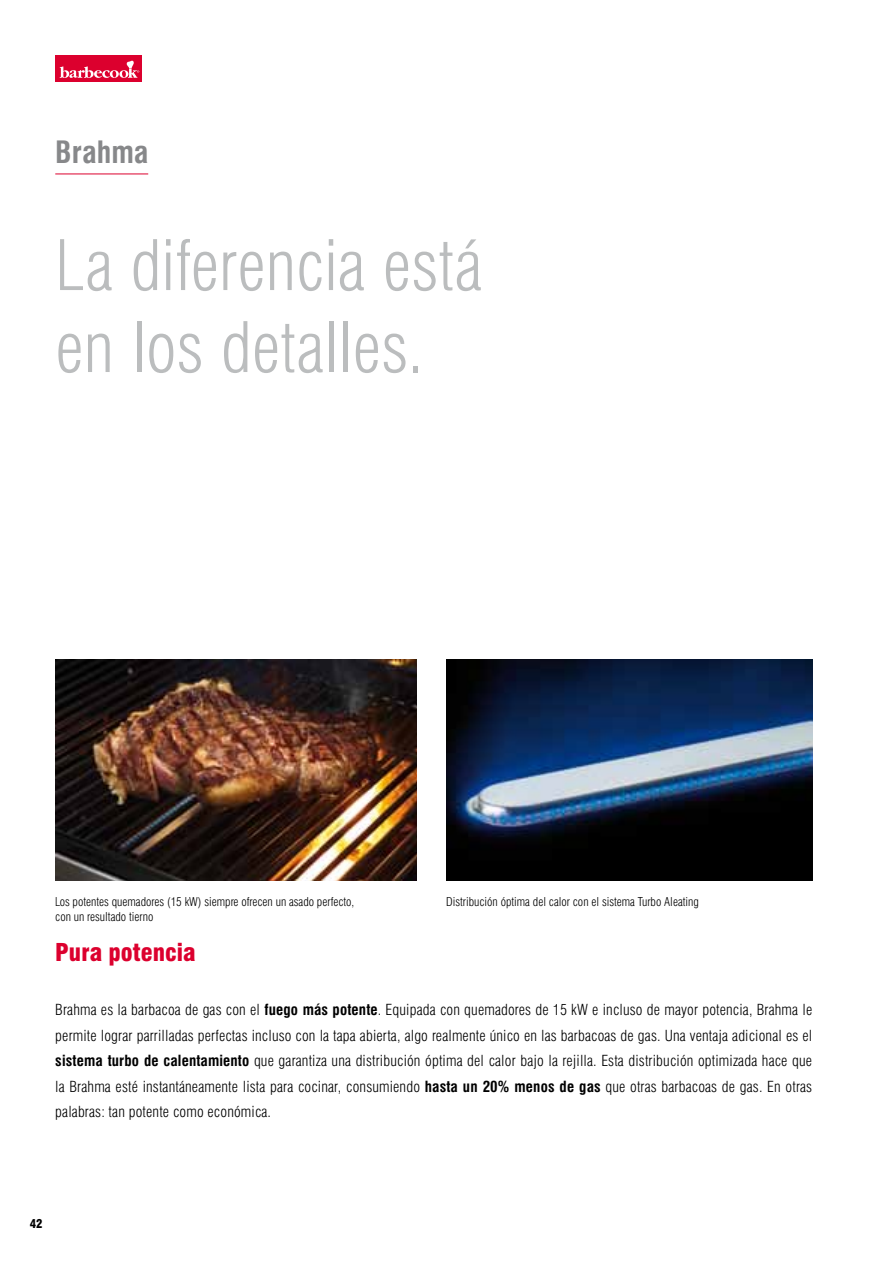
<style>
.page{position:relative;width:893px;height:1263px;background:#fff}
.page>*{position:absolute;margin:0;border:0;box-sizing:border-box;transform-origin:0 0}
.t1{font:300 condensed 68.25px/81.9px "Swiss 721 BT";letter-spacing:-.005em;color:#bbbdbe}
.t2{font:700 condensed 30px "Swiss 721 BT";letter-spacing:.005em;color:#87888a}
.t3{font:900 condensed 24px "Swiss 721 BT";color:#dc002e}
.t4{font:300 condensed 15px/25.5px "Swiss 721 BT";letter-spacing:.01em;color:#000;text-align:justify}
.t5{font:300 condensed 12px/14.4px "Swiss 721 BT";color:#000}
.t6{font:900 condensed 12px "Swiss 721 BT";color:#000}
.s1{font-weight:700}
</style>
<div class="page">
<div style="left:55px;top:55px;width:87px;height:26px;background:#dc002e"></div>
<svg style="left:59px;top:60px;width:80px;height:18px"></svg>
<img style="left:446px;top:659px;width:366px;height:221px">
<img style="left:55px;top:659px;width:362px;height:221px">
<hr style="left:55px;top:174px;width:93px;height:1px;background:#dc002e">
<h2 class="t2" style="left:55px;top:134px;width:95px">Brahma</h2>
<h1 class="t1" style="left:55px;top:224px;width:429px">La diferencia está en los detalles.</h1>
<p class="t5" style="left:55px;top:895px;width:301px">Los potentes quemadores (15 kW) siempre ofrecen un asado perfecto, con un resultado tierno</p>
<p class="t5" style="left:446px;top:895px;width:254px">Distribución óptima del calor con el sistema Turbo Aleating</p>
<h3 class="t3" style="left:55px;top:938px;width:142px">Pura potencia</h3>
<p class="t4" style="left:55px;top:997px;width:758px">Brahma es la barbacoa de gas con el <span class="s1">fuego más potente</span>. Equipada con quemadores de 15 kW e incluso de mayor potencia, Brahma le permite lograr parrilladas perfectas incluso con la tapa abierta, algo realmente único en las barbacoas de gas. Una ventaja adicional es el <span class="s1">sistema turbo de calentamiento</span> que garantiza una distribución óptima del calor bajo la rejilla. Esta distribución optimizada hace que la Brahma esté instantáneamente lista para cocinar, consumiendo <span class="s1">hasta un 20% menos de gas</span> que otras barbacoas de gas. En otras palabras: tan potente como económica.</p>
<p class="t6" style="left:30px;top:1216px;width:14px">42</p>
</div>
